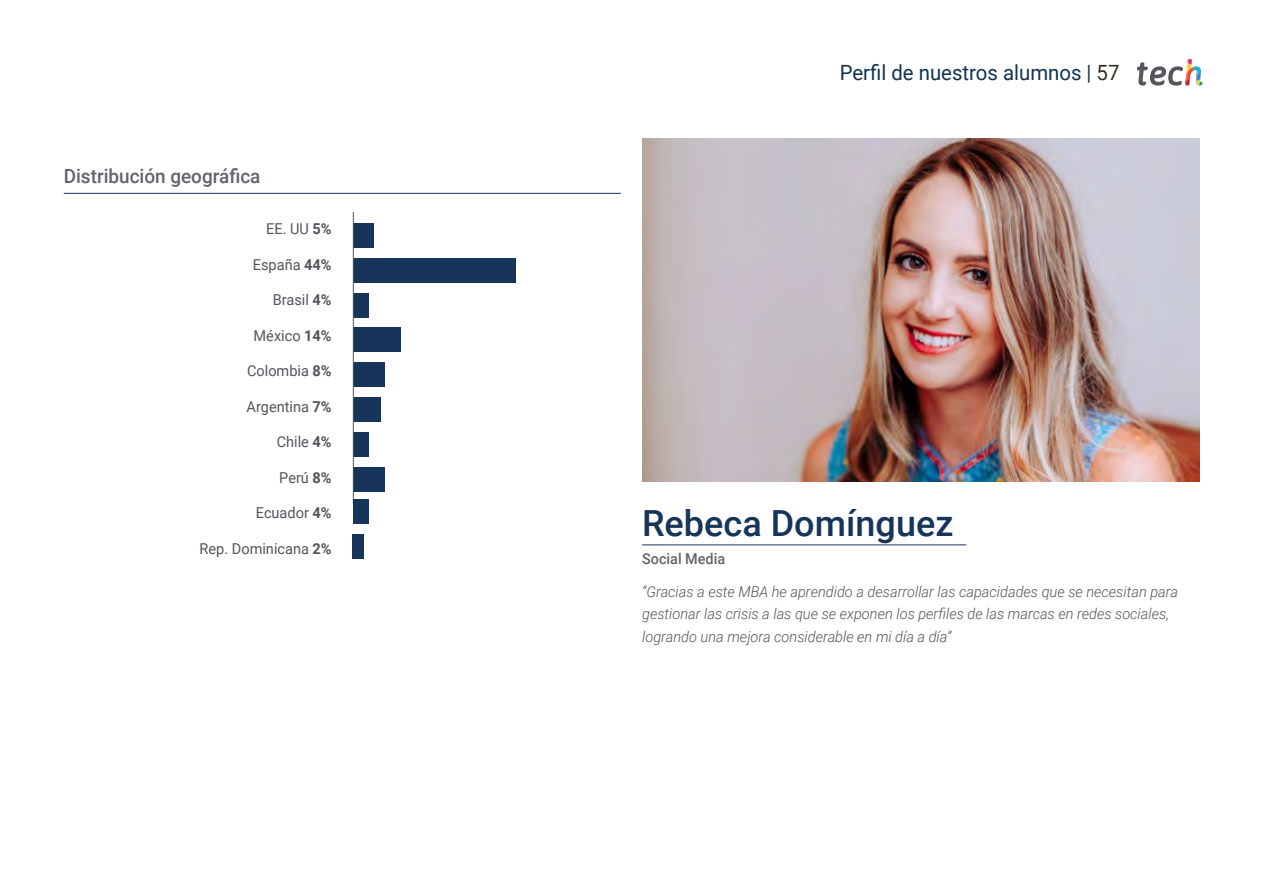
<style>
.page{position:relative;width:1263px;height:893px;background:#fff}
.page>*{position:absolute;margin:0;border:0;box-sizing:border-box;transform-origin:0 0}
.t1{font:500 36px "Roboto";color:#17355b}
.t2{font:21px "Roboto";color:#123352}
.t3{font:500 19.5px "Roboto";color:#61646a}
.t4{font:italic 300 15px/22.5px "Roboto";color:#52555b}
.t5{font:15px "Roboto";color:#52555b}
.t6{font:500 15px "Roboto";color:#61646a;scale:.96 1}
.s1{font-weight:700}
.s2{color:#312e20}
</style>
<div class="page">
<hr style="left:64px;top:193px;width:557px;height:1px;background:#17355b">
<div style="left:353px;top:223px;width:21px;height:25px;background:#17355b"></div>
<div style="left:353px;top:397px;width:28px;height:25px;background:#17355b"></div>
<div style="left:353px;top:258px;width:162px;height:25px;background:#17355b"></div>
<div style="left:353px;top:432px;width:16px;height:25px;background:#17355b"></div>
<div style="left:353px;top:293px;width:15px;height:24px;background:#17355b"></div>
<div style="left:353px;top:467px;width:32px;height:24px;background:#17355b"></div>
<div style="left:353px;top:327px;width:48px;height:25px;background:#17355b"></div>
<div style="left:353px;top:362px;width:32px;height:25px;background:#17355b"></div>
<hr style="left:353px;top:212px;width:1px;height:292px;background:#52555b">
<div style="left:353px;top:500px;width:15px;height:24px;background:#17355b"></div>
<div style="left:353px;top:534px;width:11px;height:25px;background:#17355b"></div>
<img style="left:642px;top:138px;width:557px;height:343px">
<hr style="left:642px;top:544px;width:324px;height:1px;background:#17355b">
<svg style="left:1137px;top:59px;width:65px;height:27px"></svg>
<h3 class="t3" style="left:64px;top:162px;width:198px">Distribución geográfica</h3>
<p class="t5" style="left:266px;top:218px;width:67px">EE. UU <span class="s1">5%</span></p>
<p class="t5" style="left:253px;top:254px;width:80px">España <span class="s1">44%</span></p>
<p class="t5" style="left:273px;top:289px;width:60px">Brasil <span class="s1">4%</span></p>
<p class="t5" style="left:254px;top:325px;width:80px">México <span class="s1">14%</span></p>
<p class="t5" style="left:247px;top:360px;width:86px">Colombia <span class="s1">8%</span></p>
<p class="t5" style="left:247px;top:396px;width:87px">Argentina <span class="s1">7%</span></p>
<p class="t5" style="left:277px;top:431px;width:56px">Chile <span class="s1">4%</span></p>
<p class="t5" style="left:279px;top:467px;width:54px">Perú <span class="s1">8%</span></p>
<p class="t5" style="left:256px;top:502px;width:77px">Ecuador <span class="s1">4%</span></p>
<p class="t5" style="left:200px;top:538px;width:134px">Rep. Dominicana <span class="s1">2%</span></p>
<h2 class="t2" style="left:840px;top:57px;width:281px">Perfil de nuestros alumnos | <span class="s2">57</span></h2>
<h1 class="t1" style="left:642px;top:498px;width:313px">Rebeca Domínguez</h1>
<p class="t6" style="left:642px;top:548px;width:88px">Social Media</p>
<p class="t4" style="left:642px;top:579px;width:537px">“Gracias a este MBA he aprendido a desarrollar las capacidades que se necesitan para gestionar las crisis a las que se exponen los perfiles de las marcas en redes sociales, logrando una mejora considerable en mi día a día”</p>
</div>
